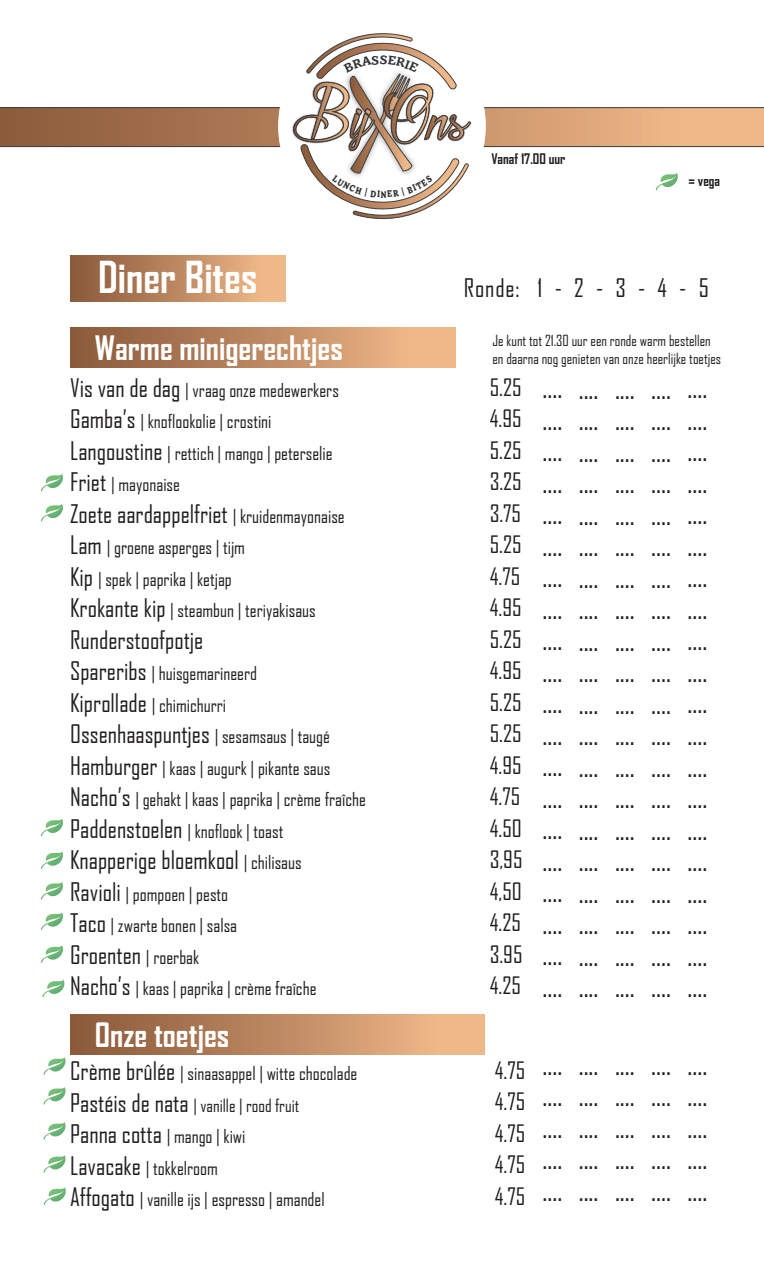
<style>
.page{position:relative;width:764px;height:1270px;background:#fff}
.page>*{position:absolute;margin:0;border:0;box-sizing:border-box;transform-origin:0 0}
.t1{font:700 42.18px "Agency FB";color:#fff}
.t2{font:700 32.2px "Agency FB";color:#fff}
.t3{font:29.75px/31.5px "Agency FB";color:#231f20;text-align:justify}
.t4{font:24.5px "Agency FB";color:#231f20}
.t5{font:22.93px/31.5px "Agency FB";color:#231f20;text-align:justify}
.t6{font:18.38px/31.5px "Agency FB";color:#231f20}
.t7{font:17.5px "Agency FB";color:#231f20}
.t8{font:14.7px/17.7px "Agency FB";color:#231f20}
.t9{font:700 14px "Agency FB";color:#231f20}
.t10{font:800 9.45px "TT Phobos";color:#2e3335;scale:.8 1}
.s1{font-size:24.5px}
.s2{font-size:18.38px}
</style>
<div class="page">
<svg style="left:41px;top:851px;width:22px;height:18px"></svg>
<svg style="left:41px;top:819px;width:22px;height:17px"></svg>
<svg style="left:41px;top:504px;width:22px;height:17px"></svg>
<svg style="left:41px;top:912px;width:22px;height:18px"></svg>
<svg style="left:41px;top:474px;width:22px;height:17px"></svg>
<svg style="left:41px;top:945px;width:22px;height:18px"></svg>
<svg style="left:42px;top:980px;width:22px;height:17px"></svg>
<div style="left:70px;top:255px;width:215px;height:47px;background:linear-gradient(to right,#875738,#f6bf8e)"></div>
<div style="left:70px;top:327px;width:385px;height:41px;background:linear-gradient(to right,#875738,#f6bf8e)"></div>
<div style="left:70px;top:1014px;width:415px;height:41px;background:linear-gradient(to right,#875738,#f7bf8e)"></div>
<svg style="left:41px;top:882px;width:22px;height:17px"></svg>
<svg style="left:43px;top:1057px;width:23px;height:18px"></svg>
<svg style="left:43px;top:1087px;width:23px;height:18px"></svg>
<svg style="left:43px;top:1155px;width:23px;height:18px"></svg>
<svg style="left:43px;top:1122px;width:23px;height:18px"></svg>
<svg style="left:44px;top:1187px;width:22px;height:18px"></svg>
<svg style="left:0;top:33px;width:764px;height:187px"></svg>
<p class="t10" style="left:381px;top:188px;width:9px">N</p>
<h1 class="t1" style="left:98px;top:251px;width:161px">Diner Bites</h1>
<h2 class="t2" style="left:95px;top:328px;width:249px">Warme minigerechtjes</h2>
<p class="t6" style="left:70px;top:374px;width:270px"><span class="s1">Vis van de dag</span> | vraag onze medewerkers <span class="s1">Gamba’s</span> | knoflookolie | crostini <span class="s1">Langoustine</span> | rettich | mango | peterselie <span class="s1">Friet</span> | mayonaise</p>
<h3 class="t4" style="left:70px;top:499px;width:276px">Zoete aardappelfriet <span class="s2">| kruidenmayonaise</span></h3>
<p class="t6" style="left:70px;top:531px;width:247px"><span class="s1">Lam</span> | groene asperges | tijm<br><span class="s1">Kip</span> | spek | paprika | ketjap<br><span class="s1">Krokante kip</span> | steambun | teriyakisaus</p>
<h3 class="t4" style="left:70px;top:625px;width:135px">Runderstoofpotje</h3>
<p class="t6" style="left:70px;top:657px;width:188px"><span class="s1">Spareribs</span> | huisgemarineerd<br><span class="s1">Kiprollade</span> | chimichurri</p>
<h3 class="t4" style="left:70px;top:719px;width:261px">Ossenhaaspuntjes <span class="s2">| sesamsaus | taugé</span></h3>
<p class="t6" style="left:70px;top:752px;width:297px"><span class="s1">Hamburger</span> | kaas | augurk | pikante saus<br><span class="s1">Nacho’s</span> | gehakt | kaas | paprika | crème fraîche<br><span class="s1">Paddenstoelen</span> | knoflook | toast</p>
<h3 class="t4" style="left:70px;top:845px;width:233px">Knapperige bloemkool <span class="s2">| chilisaus</span></h3>
<p class="t6" style="left:70px;top:878px;width:169px"><span class="s1">Ravioli</span> | pompoen | pesto<br><span class="s1">Taco</span> | zwarte bonen | salsa</p>
<h3 class="t4" style="left:70px;top:940px;width:131px">Groenten <span class="s2">| roerbak</span></h3>
<p class="t6" style="left:70px;top:972px;width:248px"><span class="s1">Nacho’s</span> | kaas | paprika | crème fraîche</p>
<h2 class="t2" style="left:95px;top:1015px;width:136px">Onze toetjes</h2>
<p class="t6" style="left:70px;top:1057px;width:289px"><span class="s1">Crème brûlée</span> | sinaasappel | witte chocolade</p>
<p class="t7" style="left:70px;top:1094px;width:231px"><span class="s1">Pastéis de nata</span> | vanille | rood fruit</p>
<p class="t6" style="left:70px;top:1120px;width:256px"><span class="s1">Panna cotta</span> | mango | kiwi<br><span class="s1">Lavacake</span> | tokkelroom<br><span class="s1">Affogato</span> | vanille ijs | espresso | amandel</p>
<p class="t9" style="left:491px;top:150px;width:76px">Vanaf 17.00 uur</p>
<p class="t9" style="left:688px;top:172px;width:33px">= vega</p>
<h3 class="t4" style="left:464px;top:273px;width:247px">Ronde: 1 - 2 - 3 - 4 - 5</h3>
<p class="t8" style="left:492px;top:331px;width:230px">Je kunt tot 21.30 uur een ronde warm bestellen en daarna nog genieten van onze heerlijke toetjes</p>
<p class="t5" style="left:490px;top:371px;width:34px">5.25<br>4.95<br>5.25<br>3.25<br>3.75<br>5.25<br>4.75<br>4.95<br>5.25<br>4.95<br>5.25<br>5.25<br>4.95<br>4.75<br>4.50<br>3,95<br>4,50<br>4.25<br>3.95<br>4.25</p>
<h3 class="t3" style="left:542px;top:371px;width:21px">.... .... .... .... .... .... .... .... .... .... .... .... .... .... .... .... .... .... .... ....</h3>
<h3 class="t3" style="left:687px;top:371px;width:21px">.... .... .... .... .... .... .... .... .... .... .... .... .... .... .... .... .... .... .... ....</h3>
<h3 class="t3" style="left:651px;top:371px;width:21px">.... .... .... .... .... .... .... .... .... .... .... .... .... .... .... .... .... .... .... ....</h3>
<h3 class="t3" style="left:615px;top:371px;width:21px">.... .... .... .... .... .... .... .... .... .... .... .... .... .... .... .... .... .... .... ....</h3>
<h3 class="t3" style="left:579px;top:371px;width:21px">.... .... .... .... .... .... .... .... .... .... .... .... .... .... .... .... .... .... .... ....</h3>
<p class="t5" style="left:495px;top:1054px;width:32px">4.75<br>4.75<br>4.75<br>4.75<br>4.75</p>
<h3 class="t3" style="left:542px;top:1047px;width:21px">.... .... .... .... ....</h3>
<h3 class="t3" style="left:687px;top:1047px;width:21px">.... .... .... .... ....</h3>
<h3 class="t3" style="left:651px;top:1047px;width:21px">.... .... .... .... ....</h3>
<h3 class="t3" style="left:615px;top:1047px;width:21px">.... .... .... .... ....</h3>
<h3 class="t3" style="left:579px;top:1047px;width:21px">.... .... .... .... ....</h3>
</div>
